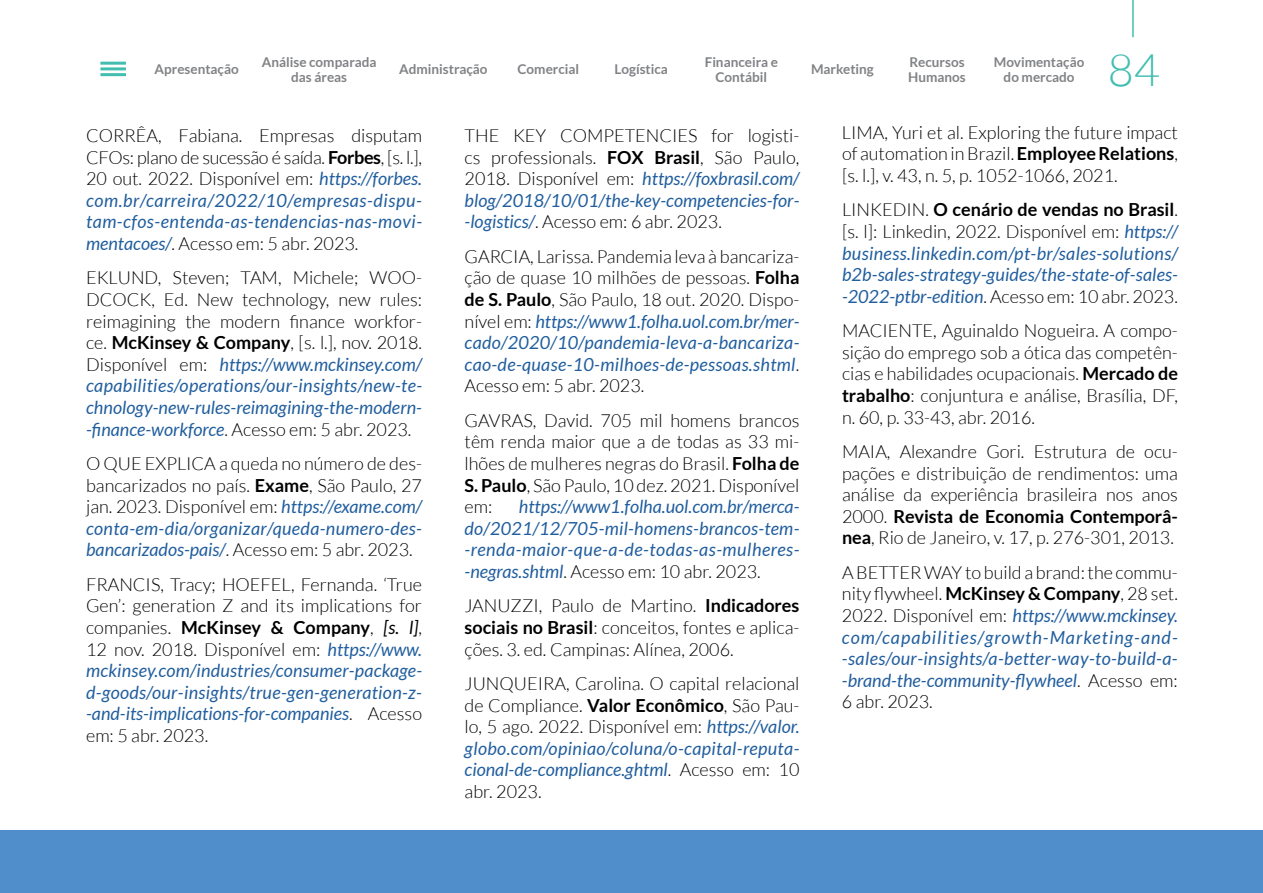
<style>
.page{position:relative;width:1263px;height:893px;background:#fff}
.page>*{position:absolute;margin:0;border:0;box-sizing:border-box;transform-origin:0 0}
.t1{font:300 45px "Lato";color:#42beb1}
.t2{font:300 18px/21.6px "Lato";color:#000;text-align:justify}
.t3{font:italic 18px/21.6px "Lato";letter-spacing:.01em;color:#215e9e;text-align:justify}
.t4{font:700 13.5px/15px "Lato";color:#808285;text-align:center}
.s1{font-weight:700}
.s2{font-weight:400;font-style:italic;color:#215e9e}
.s3{font-weight:300;font-style:normal;color:#000}
.s4{font-weight:700;font-style:normal;color:#000}
.s5{color:#000}
</style>
<div class="page">
<hr style="left:100px;top:62px;width:26px;height:3px;background:#42beb1">
<hr style="left:100px;top:67px;width:26px;height:3px;background:#42beb1">
<hr style="left:100px;top:73px;width:26px;height:3px;background:#42beb1">
<hr style="left:1132px;top:0;width:2px;height:37px;background:#42beb1">
<div style="left:0;top:830px;width:1263px;height:63px;background:#4f8dcb"></div>
<p class="t4" style="left:155px;top:62px;width:86px">Apresentação</p>
<p class="t4" style="left:262px;top:54px;width:116px">Análise comparada das áreas</p>
<p class="t4" style="left:399px;top:62px;width:90px">Administração</p>
<p class="t4" style="left:518px;top:62px;width:63px">Comercial</p>
<p class="t4" style="left:615px;top:62px;width:55px">Logística</p>
<p class="t4" style="left:705px;top:54px;width:75px">Financeira e<br>Contábil</p>
<p class="t4" style="left:811px;top:62px;width:64px">Marketing</p>
<p class="t4" style="left:908px;top:54px;width:59px;text-align:left">Recursos<br>Humanos</p>
<p class="t4" style="left:994px;top:54px;width:92px">Movimentação do mercado</p>
<h1 class="t1" style="left:1108px;top:46px;width:54px">84</h1>
<p class="t2" style="left:86px;top:125px;width:337px">CORRÊA, Fabiana. Empresas disputam CFOs: plano de sucessão é saída. <span class="s1">Forbes</span>, [s. l.], 20 out. 2022. Disponível em: <span class="s2">https://forbes. com.br/carreira/2022/10/empresas-dispu&shy;tam-cfos-entenda-as-tendencias-nas-movi&shy;mentacoes/</span>. Acesso em: 5 abr. 2023.</p>
<p class="t2" style="left:86px;top:267px;width:338px">EKLUND, Steven; TAM, Michele; WOO-DCOCK, Ed. New technology, new rules: reimagining the modern finance workfor&shy;ce. <span class="s1">McKinsey &amp; Company</span>, [s. l.], nov. 2018.<br>Disponível em: <span class="s2">https://www.mckinsey.com/ capabilities/operations/our-insights/new-te&shy;chnology-new-rules-reimagining-the-modern--finance-workforce</span>. Acesso em: 5 abr. 2023.</p>
<p class="t2" style="left:86px;top:453px;width:337px">O QUE EXPLICA a queda no número de des&shy;bancarizados no país. <span class="s1">Exame</span>, São Paulo, 27 jan. 2023. Disponível em: <span class="s2">https://exame.com/ conta-em-dia/organizar/queda-numero-des&shy;bancarizados-pais/</span>. Acesso em: 5 abr. 2023.</p>
<p class="t3" style="left:86px;top:574px;width:337px"><span class="s3">FRANCIS, Tracy; HOEFEL, Fernanda. ‘True Gen’: generation Z and its implications for companies.</span> <span class="s4">McKinsey &amp; Company</span><span class="s3">,</span> <span class="s5">[s. l]</span><span class="s3">, 12 nov. 2018. Disponível em:</span> https://www. mckinsey.com/industries/consumer-package&shy;d-goods/our-insights/true-gen-generation-z--and-its-implications-for-companies<span class="s3">. Acesso em: 5 abr. 2023.</span></p>
<p class="t2" style="left:842px;top:122px;width:337px">LIMA, Yuri et al. Exploring the future impact of automation in Brazil. <span class="s1">Employee Relations</span>, [s. l.], v. 43, n. 5, p. 1052-1066, 2021.</p>
<p class="t3" style="left:842px;top:200px;width:338px"><span class="s3">LINKEDIN.</span> <span class="s4">O cenário de vendas no Brasil</span><span class="s3">. [s. l]: Linkedin, 2022. Disponível em:</span> https:// business.linkedin.com/pt-br/sales-solutions/ b2b-sales-strategy-guides/the-state-of-sales--2022-ptbr-edition<span class="s3">. Acesso em: 10 abr. 2023.</span></p>
<p class="t2" style="left:842px;top:320px;width:337px">MACIENTE, Aguinaldo Nogueira. A compo&shy;sição do emprego sob a ótica das competên&shy;cias e habilidades ocupacionais. <span class="s1">Mercado de trabalho</span>: conjuntura e análise, Brasília, DF, n. 60, p. 33-43, abr. 2016.</p>
<p class="t2" style="left:842px;top:441px;width:337px">MAIA, Alexandre Gori. Estrutura de ocu&shy;pações e distribuição de rendimentos: uma análise da experiência brasileira nos anos 2000. <span class="s1">Revista de Economia Contemporâ&shy;nea</span>, Rio de Janeiro, v. 17, p. 276-301, 2013.</p>
<p class="t3" style="left:842px;top:562px;width:337px"><span class="s3">ABETTERWAYto build a brand:the commu&shy;nity flywheel.</span> <span class="s4">McKinsey &amp; Company</span><span class="s3">, 28 set.<br>2022. Disponível em:</span> https://www.mckinsey. com/capabilities/growth-Marketing-and--sales/our-insights/a-better-way-to-build-a--brand-the-community-flywheel<span class="s3">. Acesso em:<br>6 abr. 2023.</span></p>
<p class="t2" style="left:465px;top:125px;width:336px">THE KEY COMPETENCIES for logisti&shy;cs professionals. <span class="s1">FOX Brasil</span>, São Paulo, 2018. Disponível em: <span class="s2">https://foxbrasil.com/ blog/2018/10/01/the-key-competencies-for--logistics/</span>. Acesso em: 6 abr. 2023.</p>
<p class="t2" style="left:465px;top:246px;width:336px">GARCIA, Larissa. Pandemia leva à bancariza&shy;ção de quase 10 milhões de pessoas. <span class="s1">Folha de S. Paulo</span>, São Paulo, 18 out. 2020. Dispo&shy;nível em: <span class="s2">https://www1.folha.uol.com.br/mer&shy;cado/2020/10/pandemia-leva-a-bancariza&shy;cao-de-quase-10-milhoes-de-pessoas.shtml</span>.<br>Acesso em: 5 abr. 2023.</p>
<p class="t2" style="left:465px;top:410px;width:336px">GAVRAS, David. 705 mil homens brancos têm renda maior que a de todas as 33 mi&shy;lhões de mulheres negras do Brasil. <span class="s1">Folha de S. Paulo</span>, São Paulo, 10 dez. 2021. Disponível em:</p>
<p class="t3" style="left:465px;top:496px;width:336px;text-indent:54px">https://www1.folha.uol.com.br/merca&shy;do/2021/12/705-mil-homens-brancos-tem--renda-maior-que-a-de-todas-as-mulheres--negras.shtml<span class="s3">. Acesso em: 10 abr. 2023.</span></p>
<p class="t2" style="left:465px;top:595px;width:336px">JANUZZI, Paulo de Martino. <span class="s1">Indicadores sociais no Brasil</span>: conceitos, fontes e aplica&shy;ções. 3. ed. Campinas: Alínea, 2006.</p>
<p class="t2" style="left:465px;top:673px;width:336px">JUNQUEIRA, Carolina. O capital relacional de Compliance. <span class="s1">Valor Econômico</span>, São Pau&shy;lo, 5 ago. 2022. Disponível em: <span class="s2">https://valor. globo.com/opiniao/coluna/o-capital-reputa&shy;cional-de-compliance.ghtml</span>. Acesso em: 10 abr. 2023.</p>
</div>
